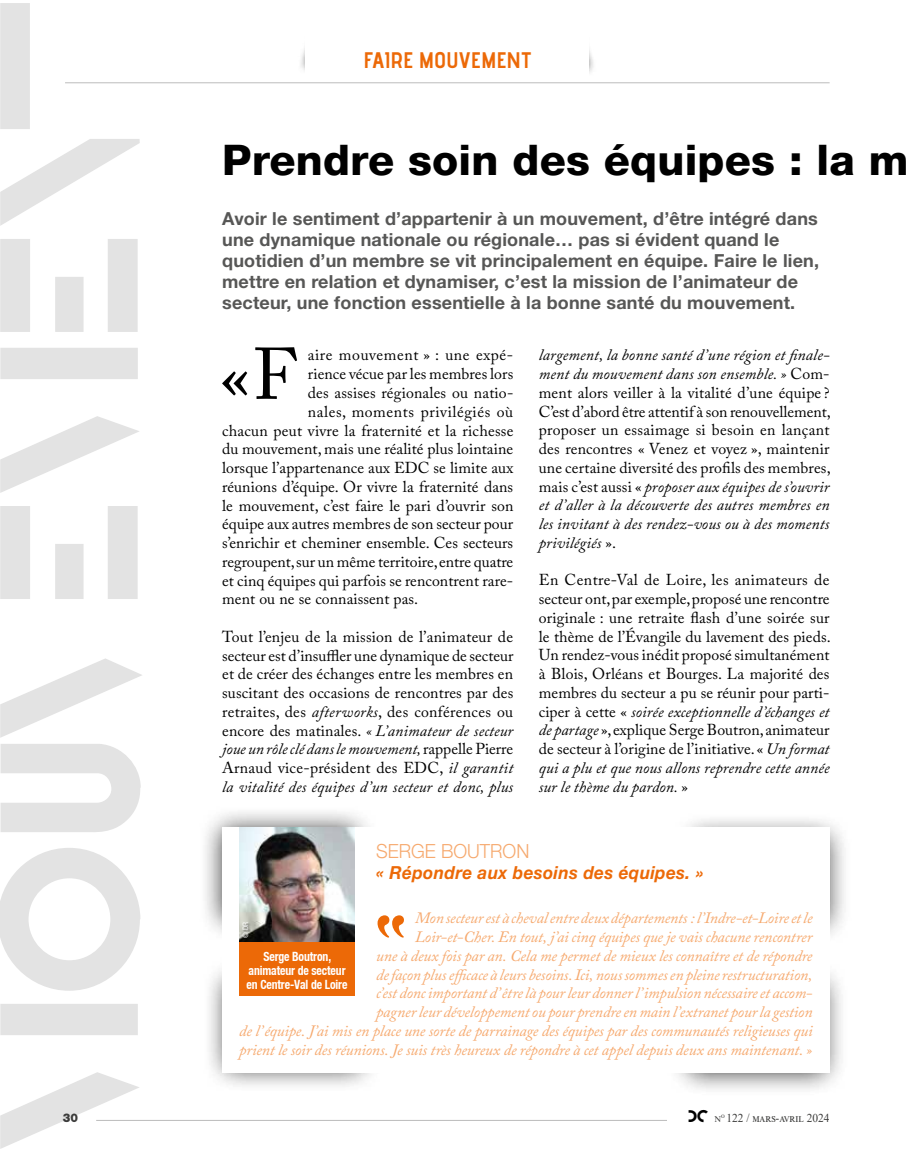
<style>
.page{position:relative;width:915px;height:1149px;background:#fff}
.page>*{position:absolute;margin:0;border:0;box-sizing:border-box;transform-origin:0 0}
.t1{font:72.3px "Adobe Caslon Pro";color:#000}
.t2{font:800 42px "Helvetica Neue";letter-spacing:.005em;color:#000}
.t3{font:22.5px "advent Bd 3";letter-spacing:-.005em;color:#ec6907}
.t4{font:300 19.5px "Helvetica Neue LT Std";color:#f6a96e;scale:.95 1}
.t5{font:700 18px/21px "Helvetica Neue LT Std";letter-spacing:.01em;color:#575756}
.t6{font:italic 700 18px "Helvetica Neue LT Std";letter-spacing:.02em;color:#ec6907;scale:.95 1}
.t7{font:15.75px/18.8px "Adobe Caslon Pro";letter-spacing:.01em;color:#000;text-align:justify}
.t8{font:italic 15.75px/18.8px "Adobe Caslon Pro";letter-spacing:-.01em;color:#f6a96e;text-align:right}
.t9{font:14.7px "Bifur Foundation";color:#000}
.t10{font:700 condensed 12.75px/14.2px "Helvetica Neue";letter-spacing:-.01em;color:#fff;text-align:center;scale:.92 1}
.t11{font:12px "Times New Roman";color:#3c3c3b;scale:.95 1}
.t12{font:900 12px "Helvetica Neue LT Std";color:#3c3c3b;scale:.95 1}
.t13{font:condensed 7.5px "Helvetica Neue";color:#fff}
.s1{font-style:italic}
.s2{font-family:"Helvetica Neue LT Std";font-weight:300;font-stretch:normal}
.s3{font-family:"Times New Roman";font-size:12px;color:#3c3c3b}
</style>
<div class="page">
<div style="left:297px;top:0;width:45px;height:75px;background:#000;opacity:.83"></div>
<div style="left:552px;top:0;width:44px;height:77px;background:#000;opacity:.83"></div>
<div style="left:305px;top:0;width:284px;height:83px;background:#fff"></div>
<hr style="left:65px;top:82px;width:764px;height:1px;background:#bcbcbc">
<hr style="left:96px;top:1119px;width:588px;height:1px;background:#bcbcbc">
<div style="left:666px;top:1109px;width:163px;height:12px;background:#fff"></div>
<svg style="left:0;top:3px;width:143px;height:1145px"></svg>
<div style="left:667px;top:959px;width:180px;height:136px;background:#000;opacity:.83"></div>
<div style="left:670px;top:812px;width:181px;height:133px;background:#000;opacity:.83"></div>
<div style="left:202px;top:956px;width:181px;height:136px;background:#000;opacity:.83"></div>
<div style="left:198px;top:806px;width:181px;height:137px;background:#000;opacity:.83"></div>
<div style="left:222px;top:827px;width:607px;height:244px;background:#fff"></div>
<img style="left:239px;top:827px;width:116px;height:115px">
<div style="left:239px;top:941px;width:115px;height:54px;background:#ec6907"></div>
<div style="left:242px;top:921px;width:9px;height:19px;background:#000;opacity:.75"></div>
<h3 class="t3" style="left:363px;top:46px;width:169px">FAIRE MOUVEMENT</h3>
<h2 class="t2" style="left:222px;top:135px;width:687px">Prendre soin des équipes : la m</h2>
<p class="t5" style="left:222px;top:207px;width:598px">Avoir le sentiment d’appartenir à un mouvement, d’être intégré dans une dynamique nationale ou régionale… pas si évident quand le quotidien d’un membre se vit principalement en équipe. Faire le lien, mettre en relation et dynamiser, c’est la mission de l’animateur de secteur, une fonction essentielle à la bonne santé du mouvement.</p>
<h1 class="t1" style="left:220px;top:331px;width:77px">«F</h1>
<p class="t7" style="left:308px;top:345px;width:207px">aire mouvement » : une expé-</p>
<p class="t7" style="left:308px;top:364px;width:207px">rience vécue par les membres lors</p>
<p class="t7" style="left:308px;top:383px;width:207px">des assises régionales ou natio-</p>
<p class="t7" style="left:308px;top:402px;width:207px">nales, moments privilégiés où</p>
<p class="t7" style="left:222px;top:420px;width:293px">chacun peut vivre la fraternité et la richesse</p>
<p class="t7" style="left:222px;top:439px;width:292px">du mouvement, mais une réalité plus lointaine</p>
<p class="t7" style="left:222px;top:458px;width:293px">lorsque l’appartenance aux EDC se limite aux</p>
<p class="t7" style="left:222px;top:477px;width:292px">réunions d’équipe. Or vivre la fraternité dans</p>
<p class="t7" style="left:222px;top:495px;width:292px">le mouvement, c’est faire le pari d’ouvrir son</p>
<p class="t7" style="left:222px;top:514px;width:292px">équipe aux autres membres de son secteur pour</p>
<p class="t7" style="left:222px;top:533px;width:292px">s’enrichir et cheminer ensemble. Ces secteurs</p>
<p class="t7" style="left:222px;top:552px;width:292px">regroupent, sur un même territoire, entre quatre</p>
<p class="t7" style="left:222px;top:570px;width:292px">et cinq équipes qui parfois se rencontrent rare-</p>
<p class="t7" style="left:222px;top:589px;width:197px">ment ou ne se connaissent pas.</p>
<p class="t7" style="left:222px;top:627px;width:293px">Tout l’enjeu de la mission de l’animateur de secteur est d’insuffler une dynamique de secteur et de créer des échanges entre les membres en suscitant des occasions de rencontres par des retraites, des <span class="s1">afterworks</span>, des conférences ou encore des matinales. <span class="s1">« L’animateur de secteur joue un rôle clé dans le mouvement,</span> rappelle Pierre Arnaud vice-président des EDC, <span class="s1">il garantit la vitalité des équipes d’un secteur et donc, plus</span></p>
<p class="t7" style="left:538px;top:345px;width:293px"><span class="s1">largement, la bonne santé d’une région et finale&shy;ment du mouvement dans son ensemble. »</span> Com&shy;ment alors veiller à la vitalité d’une équipe ?<br>C’est d’abord être attentif à son renouvellement, proposer un essaimage si besoin en lançant des rencontres « Venez et voyez », maintenir une certaine diversité des profils des membres, mais c’est aussi « <span class="s1">proposer aux équipes de s’ouvrir et d’aller à la découverte des autres membres en les invitant à des rendez-vous ou à des moments privilégiés</span> ».</p>
<p class="t7" style="left:538px;top:570px;width:293px">En Centre-Val de Loire, les animateurs de secteur ont, par exemple, proposé une rencontre originale : une retraite flash d’une soirée sur le thème de l’Évangile du lavement des pieds.<br>Un rendez-vous inédit proposé simultanément à Blois, Orléans et Bourges. La majorité des membres du secteur a pu se réunir pour parti&shy;ciper à cette « <span class="s1">soirée exceptionnelle d’échanges et de partage</span> », explique Serge Boutron, animateur de secteur à l’origine de l’initiative. « <span class="s1">Un format qui a plu et que nous allons reprendre cette année sur le thème du pardon.</span> »</p>
<p class="t4" style="left:376px;top:839px;width:163px">SERGE BOUTRON</p>
<p class="t6" style="left:376px;top:861px;width:346px">« Répondre aux besoins des équipes. »</p>
<p class="t8" style="left:239px;top:908px;width:574px">Mon secteur est à cheval entre deux départements : l’Indre-et-Loire et le<br>Loir-et-Cher. En tout, j’ai cinq équipes que je vais chacune rencontrer<br>une à deux fois par an. Cela me permet de mieux les connaître et de répondre<br>de façon plus efficace à leurs besoins. Ici, nous sommes en pleine restructuration,<br>c’est donc important d’être là pour leur donner l’impulsion nécessaire et accom-<br>pagner leur développement ou pour prendre en main l’extranet pour la gestion<br>de l’équipe. J’ai mis en place une sorte de parrainage des équipes par des communautés religieuses qui prient le soir des réunions. Je suis très heureux de répondre à cet appel depuis deux ans maintenant. »</p>
<p class="t13" style="left:241px;top:937px;width:17px;rotate:-90deg"><span class="s2">©</span> DR</p>
<p class="t10" style="left:246px;top:948px;width:111px">Serge Boutron, animateur de secteur en Centre-Val de Loire</p>
<p class="t9" style="left:688px;top:1108px;width:38px">dc <span class="s3">n</span><sup>o</sup></p>
<p class="t12" style="left:63px;top:1110px;width:18px">30</p>
<p class="t11" style="left:726px;top:1109px;width:110px">122 / mars-avril 2024</p>
</div>
